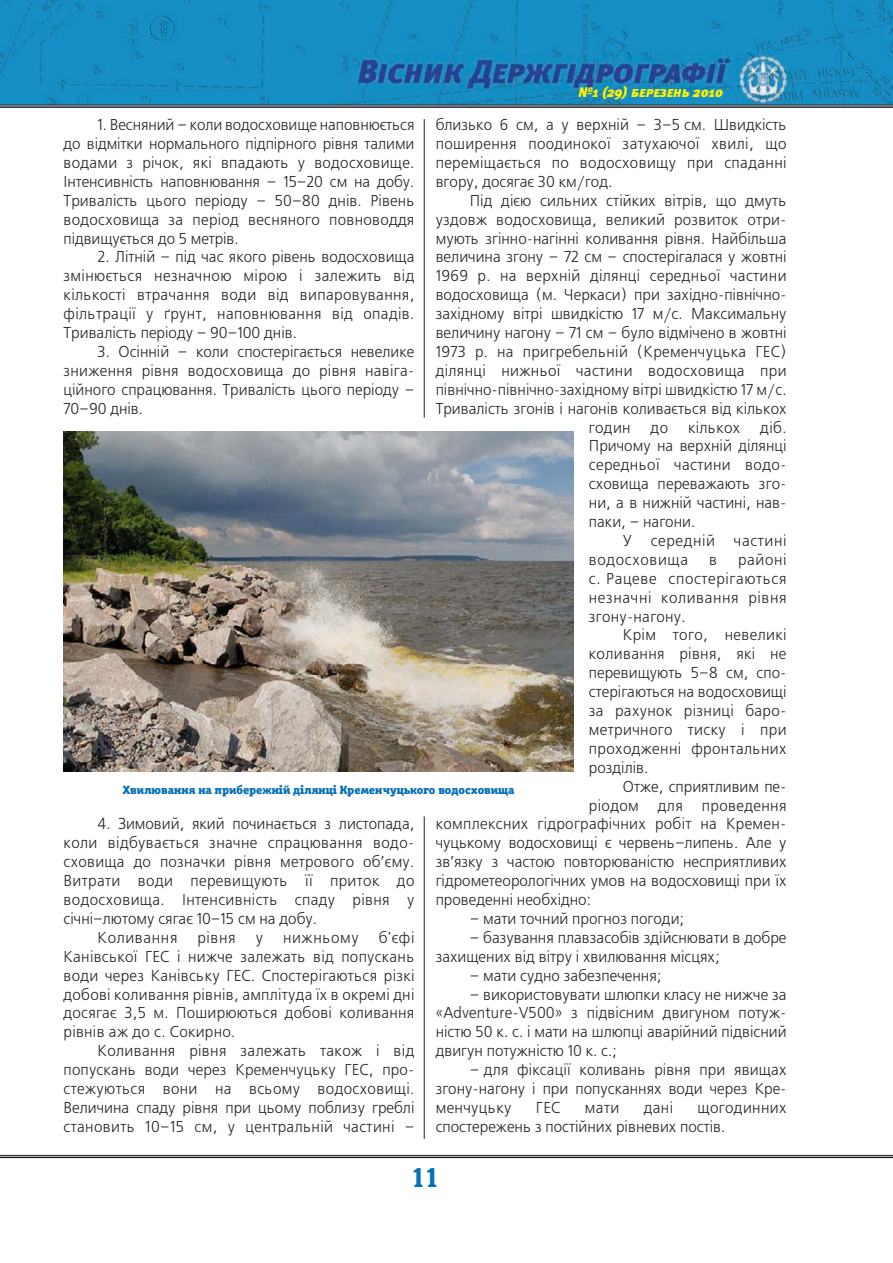
<style>
.page{position:relative;width:893px;height:1263px;background:#fff}
.page>*{position:absolute;margin:0;border:0;box-sizing:border-box;transform-origin:0 0}
.t1{font:800 27px "Korinna Black C";color:#0072bc;scale:.67 1}
.t2{font:15.75px/18.9px "Free Set C";color:#231f20;text-align:justify;scale:.95 1}
.t3{font:15.75px "Free Set C";letter-spacing:.025em;color:#231f20;scale:.95 1}
.t4{font:15.75px "Free Set C";letter-spacing:.02em;color:#231f20;scale:.95 1}
.t5{font:15.75px/18.9px "Free Set C";letter-spacing:.04em;color:#231f20;scale:.95 1}
.t6{font:italic 14.1px "Meta Black Caps C";color:#fff101}
.t7{font:12px "Officina Serif Black C";color:#0870b5}
</style>
<div class="page">
<img style="left:0;top:0;width:893px;height:105px">
<hr style="left:0;top:105px;width:893px;height:1px;background:#231f20">
<hr style="left:0;top:106px;width:893px;height:2px;background:#231f20">
<hr style="left:0;top:1155px;width:893px;height:1px;background:#231f20">
<hr style="left:0;top:1157px;width:893px;height:1px;background:#231f20">
<img style="left:64px;top:432px;width:510px;height:340px">
<hr style="left:424px;top:119px;width:1px;height:299px;background:#231f20">
<hr style="left:424px;top:816px;width:1px;height:323px;background:#231f20">
<p class="t6" style="left:578px;top:84px;width:146px">№1 (29) березень 2010</p>
<p class="t2" style="left:436px;top:116px;width:371px">близько 6 см, а у верхній – 3–5 см. Швидкість поширення поодинокої затухаючої хвилі, що переміщається по водосховищу при спаданні вгору, досягає 30 км/год.</p>
<p class="t2" style="left:470px;top:192px;width:335px">Під дією сильних стійких вітрів, що дмуть</p>
<p class="t4" style="left:436px;top:212px;width:371px">уздовж водосховища, великий розвиток отри-</p>
<p class="t2" style="left:436px;top:230px;width:371px">мують згінно-нагінні коливання рівня. Найбільша</p>
<p class="t2" style="left:436px;top:249px;width:371px">величина згону – 72 см – спостерігалася у жовтні</p>
<p class="t3" style="left:436px;top:269px;width:371px">1969 р. на верхній ділянці середньої частини</p>
<p class="t2" style="left:436px;top:287px;width:371px">водосховища (м. Черкаси) при західно-північно-</p>
<p class="t2" style="left:436px;top:305px;width:371px">західному вітрі швидкістю 17 м/с. Максимальну</p>
<p class="t2" style="left:436px;top:324px;width:371px">величину нагону – 71 см – було відмічено в жовтні</p>
<p class="t3" style="left:436px;top:345px;width:371px">1973 р. на пригребельній (Кременчуцька ГЕС)</p>
<p class="t3" style="left:436px;top:364px;width:371px">ділянці нижньої частини водосховища при</p>
<p class="t2" style="left:436px;top:381px;width:371px">північно-північно-західному вітрі швидкістю 17 м/с.</p>
<p class="t2" style="left:436px;top:400px;width:371px">Тривалість згонів і нагонів коливається від кількох</p>
<p class="t2" style="left:589px;top:419px;width:45px">годин</p>
<p class="t2" style="left:650px;top:419px;width:20px">до</p>
<p class="t3" style="left:688px;top:420px;width:57px">кількох</p>
<p class="t2" style="left:64px;top:116px;width:371px;text-indent:34px">1. Весняний – коли водосховище наповнюється до відмітки нормального підпірного рівня талими водами з річок, які впадають у водосховище.<br>Інтенсивність наповнювання – 15–20 см на добу.<br>Тривалість цього періоду – 50–80 днів. Рівень водосховища за період весняного повноводдя підвищується до 5 метрів.</p>
<p class="t2" style="left:64px;top:249px;width:371px;text-indent:34px">2. Літній – під час якого рівень водосховища змінюється незначною мірою і залежить від кількості втрачання води від випаровування, фільтрації у ґрунт, наповнювання від опадів.<br>Тривалість періоду – 90–100 днів.</p>
<p class="t2" style="left:64px;top:343px;width:371px;text-indent:34px">3. Осінній – коли спостерігається невелике зниження рівня водосховища до рівня навіга&shy;ційного спрацювання. Тривалість цього періоду – 70–90 днів.</p>
<p class="t2" style="left:589px;top:419px;width:210px;text-indent:171px">діб.<br>Причому на верхній ділянці середньої частини водо&shy;сховища переважають зго&shy;ни, а в нижній частині, нав&shy;паки, – нагони.</p>
<p class="t5" style="left:589px;top:532px;width:209px;text-indent:34px">У середній частині водосховища</p>
<p class="t2" style="left:589px;top:551px;width:210px;text-indent:149px">районі с. Рацеве спостерігаються незначні коливання рівня згону-нагону.</p>
<p class="t2" style="left:589px;top:627px;width:210px;text-indent:34px">Крім того, невеликі коливання рівня, які не перевищують 5–8 см, спо&shy;стерігаються на водосховищі за рахунок різниці баро&shy;метричного тиску і при проходженні фронтальних розділів.</p>
<p class="t2" style="left:623px;top:778px;width:174px">Отже, сприятливим пе-</p>
<p class="t3" style="left:589px;top:798px;width:209px">ріодом для проведення</p>
<p class="t4" style="left:436px;top:817px;width:371px">комплексних гідрографічних робіт на Кремен-</p>
<p class="t2" style="left:436px;top:835px;width:371px">чуцькому водосховищі є червень–липень. Але у</p>
<p class="t2" style="left:436px;top:854px;width:371px">зв’язку з частою повторюваністю несприятливих</p>
<p class="t2" style="left:436px;top:872px;width:371px">гідрометеорологічних умов на водосховищі при їх</p>
<p class="t2" style="left:436px;top:891px;width:165px">проведенні необхідно:</p>
<p class="t2" style="left:470px;top:910px;width:227px">– мати точний прогноз погоди;</p>
<p class="t2" style="left:436px;top:929px;width:371px;text-indent:34px">– базування плавзасобів здійснювати в добре захищених від вітру і хвилювання місцях;</p>
<p class="t2" style="left:470px;top:967px;width:203px">– мати судно забезпечення;</p>
<p class="t2" style="left:436px;top:986px;width:371px;text-indent:34px">– використовувати шлюпки класу не нижче за «Adventure-V500» з підвісним двигуном потуж&shy;ністю 50 к. с. і мати на шлюпці аварійний підвісний двигун потужністю 10 к. с.;</p>
<p class="t2" style="left:436px;top:1061px;width:371px;text-indent:34px">– для фіксації коливань рівня при явищах згону-нагону і при попусканнях води через Кре&shy;менчуцьку</p>
<p class="t2" style="left:709px;top:551px;width:10px">в</p>
<p class="t7" style="left:123px;top:782px;width:393px">Хвилювання на прибережній ділянці Кременчуцького водосховища</p>
<p class="t2" style="left:98px;top:816px;width:335px">4. Зимовий, який починається з листопада,</p>
<p class="t3" style="left:64px;top:836px;width:371px">коли відбувається значне спрацювання водо-</p>
<p class="t4" style="left:64px;top:855px;width:371px">сховища до позначки рівня метрового об’єму.</p>
<p class="t3" style="left:64px;top:874px;width:371px">Витрати води перевищують її приток до</p>
<p class="t3" style="left:64px;top:893px;width:371px">водосховища. Інтенсивність спаду рівня у</p>
<p class="t2" style="left:64px;top:910px;width:268px">січні–лютому сягає 10–15 см на добу.</p>
<p class="t5" style="left:98px;top:929px;width:86px">Коливання</p>
<p class="t2" style="left:197px;top:929px;width:42px">рівня</p>
<p class="t2" style="left:256px;top:929px;width:9px">у</p>
<p class="t5" style="left:283px;top:929px;width:81px">нижньому</p>
<p class="t2" style="left:64px;top:929px;width:371px;text-indent:315px">б'єфі Канівської ГЕС і нижче залежать від попускань води через Канівську ГЕС. Спостерігаються різкі добові коливання рівнів, амплітуда їх в окремі дні досягає 3,5 м. Поширюються добові коливання рівнів аж до с. Сокирно.</p>
<p class="t2" style="left:64px;top:1043px;width:371px;text-indent:34px">Коливання рівня залежать також і від попускань води через Кременчуцьку ГЕС, про&shy;стежуються вони на всьому водосховищі.<br>Величина спаду рівня при цьому поблизу греблі становить 10–15 см, у центральній частині –</p>
<p class="t2" style="left:536px;top:1099px;width:27px">ГЕС</p>
<p class="t2" style="left:585px;top:1099px;width:38px">мати</p>
<p class="t2" style="left:644px;top:1099px;width:32px">дані</p>
<p class="t2" style="left:436px;top:1099px;width:371px;text-indent:262px">щогодинних спостережень з постійних рівневих постів.</p>
<h1 class="t1" style="left:411px;top:1162px;width:42px">11</h1>
</div>
